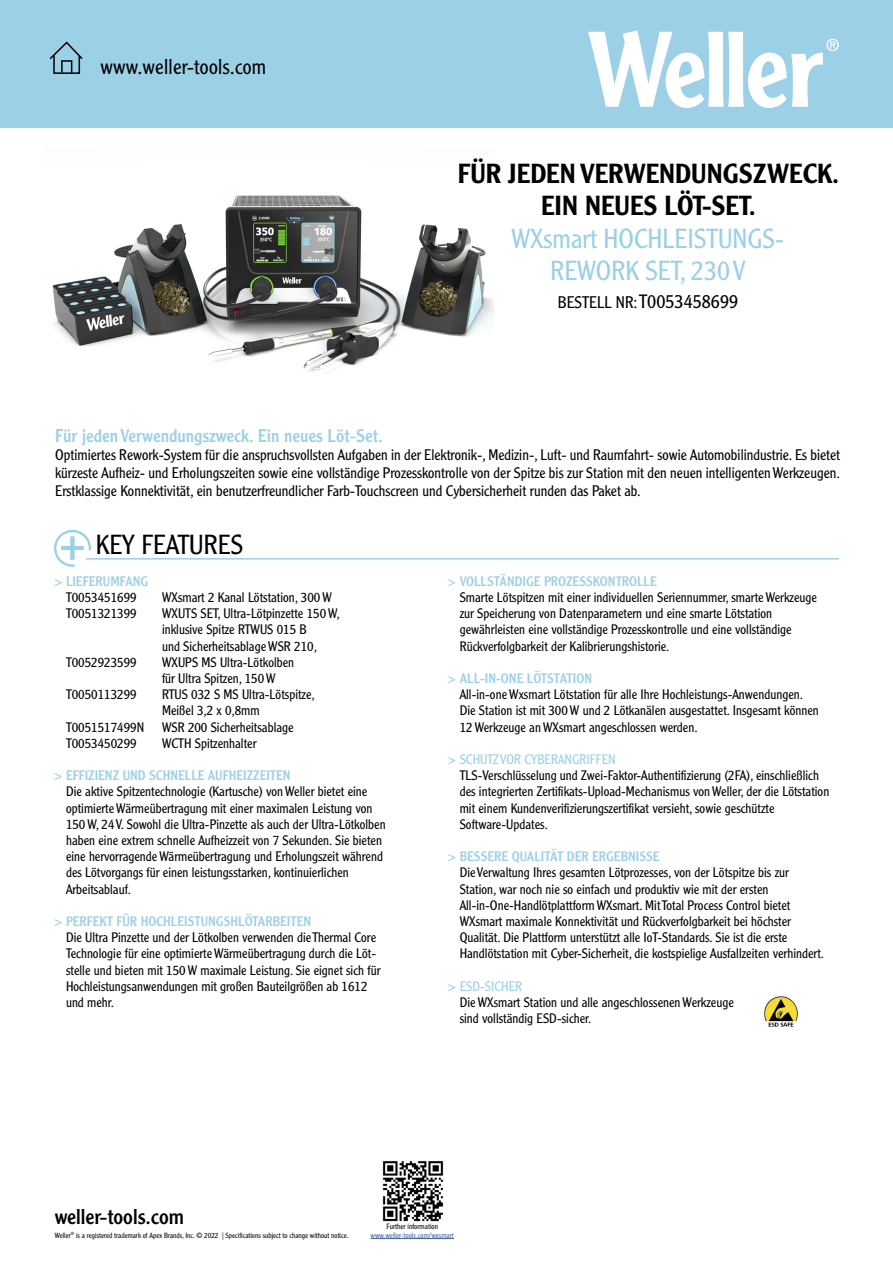
<style>
.page{position:relative;width:893px;height:1263px;background:#fff}
.page>*{position:absolute;margin:0;border:0;box-sizing:border-box;transform-origin:0 0}
.t1{font:500 27px/32.4px "Clearface Gothic LT Std";color:#000;text-align:center}
.t2{font:300 27px/32.4px "Clearface Gothic LT Std";color:#9bd0e6;text-align:center}
.t3{font:300 27px "Clearface Gothic LT Std";color:#000}
.t4{font:300 21px "Clearface Gothic LT Std";letter-spacing:.01em;color:#000}
.t5{font:21px "Clearface Gothic LT Std";color:#000}
.t6{font:300 18.9px "Clearface Gothic LT Std";color:#000}
.t7{font:18px "Clearface Gothic LT Std";color:#9bd0e6}
.t8{font:300 15px/18px "Clearface Gothic LT Std";color:#000;text-align:justify}
.t9{font:300 13.5px/16.2px "Clearface Gothic LT Std";color:#000}
.t10{font:13.5px "Clearface Gothic LT Std";color:#9bd0e6}
.t11{font:300 7.65px "Clearface Gothic LT Std";color:#455f9b}
.t12{font:300 7.65px "Clearface Gothic LT Std";color:#000}
.t13{font:300 7.35px "Clearface Gothic LT Std";color:#000}
.s1{font-size:16.5px}
.s2{font-weight:400;color:#9bd0e6}
.s3{color:#9bd0e6}
</style>
<div class="page">
<div style="left:0;top:0;width:893px;height:128px;background:#9bd0e6"></div>
<svg style="left:588px;top:30px;width:251px;height:78px"></svg>
<svg style="left:49px;top:41px;width:34px;height:33px"></svg>
<svg style="left:54px;top:530px;width:37px;height:37px"></svg>
<hr style="left:86px;top:558px;width:753px;height:1px;background:#9bd0e6">
<img style="left:52px;top:195px;width:442px;height:176px">
<hr style="left:371px;top:1238px;width:83px;height:1px;background:#455f9b">
<img style="left:382px;top:1161px;width:62px;height:61px">
<img style="left:764px;top:996px;width:34px;height:31px">
<h2 class="t4" style="left:101px;top:54px;width:167px">www.weller-tools.com</h2>
<h1 class="t1" style="left:458px;top:157px;width:383px">FÜR JEDEN VERWENDUNGSZWECK.<br>EIN NEUES LÖT-SET.</h1>
<h1 class="t2" style="left:512px;top:222px;width:274px">WXsmart HOCHLEISTUNGS-<br>REWORK SET, 230 V</h1>
<h3 class="t6" style="left:558px;top:290px;width:182px"><span class="s1">BESTELL NR:</span> T0053458699</h3>
<h3 class="t7" style="left:55px;top:424px;width:329px">Für jeden Verwendungszweck. Ein neues Löt-Set.</h3>
<p class="t8" style="left:55px;top:446px;width:786px">Optimiertes Rework-System für die anspruchsvollsten Aufgaben in der Elektronik-, Medizin-, Luft- und Raumfahrt- sowie Automobilindustrie. Es bietet kürzeste Aufheiz- und Erholungszeiten sowie eine vollständige Prozesskontrolle von der Spitze bis zur Station mit den neuen intelligenten Werkzeugen.<br>Erstklassige Konnektivität, ein benutzerfreundlicher Farb-Touchscreen und Cybersicherheit runden das Paket ab.</p>
<h1 class="t3" style="left:96px;top:529px;width:149px">KEY FEATURES</h1>
<p class="t10" style="left:54px;top:572px;width:96px">&gt; LIEFERUMFANG</p>
<p class="t9" style="left:66px;top:589px;width:72px">T0053451699</p>
<p class="t9" style="left:162px;top:589px;width:171px">WXsmart 2 Kanal Lötstation, 300 W</p>
<p class="t9" style="left:66px;top:605px;width:72px">T0051321399</p>
<p class="t9" style="left:162px;top:605px;width:179px">WXUTS SET, Ultra-Lötpinzette 150 W, inklusive Spitze RTWUS 015 B<br>und Sicherheitsablage WSR 210,</p>
<p class="t9" style="left:66px;top:654px;width:72px">T0052923599</p>
<p class="t9" style="left:162px;top:654px;width:134px">WXUPS MS Ultra-Lötkolben für Ultra Spitzen, 150 W</p>
<p class="t9" style="left:66px;top:686px;width:72px">T0050113299</p>
<p class="t9" style="left:162px;top:686px;width:154px">RTUS 032 S MS Ultra-Lötspitze,<br>Meißel 3,2 x 0,8mm</p>
<p class="t9" style="left:66px;top:719px;width:80px">T0051517499N</p>
<p class="t9" style="left:162px;top:719px;width:133px">WSR 200 Sicherheitsablage</p>
<p class="t9" style="left:66px;top:735px;width:72px">T0053450299</p>
<p class="t9" style="left:162px;top:735px;width:96px">WCTH Spitzenhalter</p>
<p class="t10" style="left:54px;top:767px;width:238px">&gt; EFFIZIENZ UND SCHNELLE AUFHEIZZEITEN</p>
<p class="t9" style="left:66px;top:783px;width:321px">Die aktive Spitzentechnologie (Kartusche) von Weller bietet eine optimierte Wärmeübertragung mit einer maximalen Leistung von 150 W, 24 V. Sowohl die Ultra-Pinzette als auch der Ultra-Lötkolben haben eine extrem schnelle Aufheizzeit von 7 Sekunden. Sie bieten eine hervorragende Wärmeübertragung und Erholungszeit während des Lötvorgangs für einen leistungsstarken, kontinuierlichen Arbeitsablauf.</p>
<p class="t10" style="left:54px;top:913px;width:259px">&gt; PERFEKT FÜR HOCHLEISTUNGSHLÖTARBEITEN</p>
<p class="t9" style="left:66px;top:929px;width:316px">Die Ultra Pinzette und der Lötkolben verwenden die Thermal Core Technologie für eine optimierte Wärmeübertragung durch die Löt&shy;stelle und bieten mit 150 W maximale Leistung. Sie eignet sich für Hochleistungsanwendungen mit großen Bauteilgrößen ab 1612 und mehr.</p>
<p class="t10" style="left:448px;top:572px;width:211px">&gt; VOLLSTÄNDIGE PROZESSKONTROLLE</p>
<p class="t9" style="left:460px;top:589px;width:359px">Smarte Lötspitzen mit einer individuellen Seriennummer, smarte Werkzeuge zur Speicherung von Datenparametern und eine smarte Lötstation gewährleisten eine vollständige Prozesskontrolle und eine vollständige Rückverfolgbarkeit der Kalibrierungshistorie.</p>
<p class="t10" style="left:448px;top:670px;width:146px">&gt; ALL-IN-ONE LÖTSTATION</p>
<p class="t9" style="left:460px;top:686px;width:361px">All-in-one Wxsmart Lötstation für alle Ihre Hochleistungs-Anwendungen.<br>Die Station ist mit 300 W und 2 Lötkanälen ausgestattet. Insgesamt können<br>12 Werkzeuge an WXsmart angeschlossen werden.</p>
<p class="t9" style="left:460px;top:751px;width:371px;text-indent:-12px"><span class="s2">&gt;</span> <span class="s3">SCHUTZ VOR CYBERANGRIFFEN<br></span>TLS-Verschlüsselung und Zwei-Faktor-Authentifizierung (2FA), einschließlich des integrierten Zertifikats-Upload-Mechanismus von Weller, der die Lötstation mit einem Kundenverifizierungszertifikat versieht, sowie geschützte Software-Updates.</p>
<p class="t10" style="left:448px;top:848px;width:213px">&gt; BESSERE QUALITÄT DER ERGEBNISSE</p>
<p class="t9" style="left:460px;top:864px;width:366px">Die Verwaltung Ihres gesamten Lötprozesses, von der Lötspitze bis zur Station, war noch nie so einfach und produktiv wie mit der ersten All-in-One-Handlötplattform WXsmart. Mit Total Process Control bietet WXsmart maximale Konnektivität und Rückverfolgbarkeit bei höchster Qualität. Die Plattform unterstützt alle IoT-Standards. Sie ist die erste Handlötstation mit Cyber-Sicherheit, die kostspielige Ausfallzeiten verhindert.</p>
<p class="t9" style="left:460px;top:978px;width:276px;text-indent:-12px"><span class="s2">&gt;</span> <span class="s3">ESD-SICHER<br></span>Die WXsmart Station und alle angeschlossenen Werkzeuge sind vollständig ESD-sicher.</p>
<h2 class="t5" style="left:55px;top:1203px;width:131px">weller-tools.com</h2>
<p class="t13" style="left:55px;top:1230px;width:295px">Weller<sup>®</sup> is a registered trademark of Apex Brands, Inc. © 2022 | Specifications subject to change without notice.</p>
<p class="t12" style="left:386px;top:1221px;width:53px">Further information</p>
<p class="t11" style="left:371px;top:1230px;width:85px">www.weller-tools.com/wxsmart</p>
</div>
